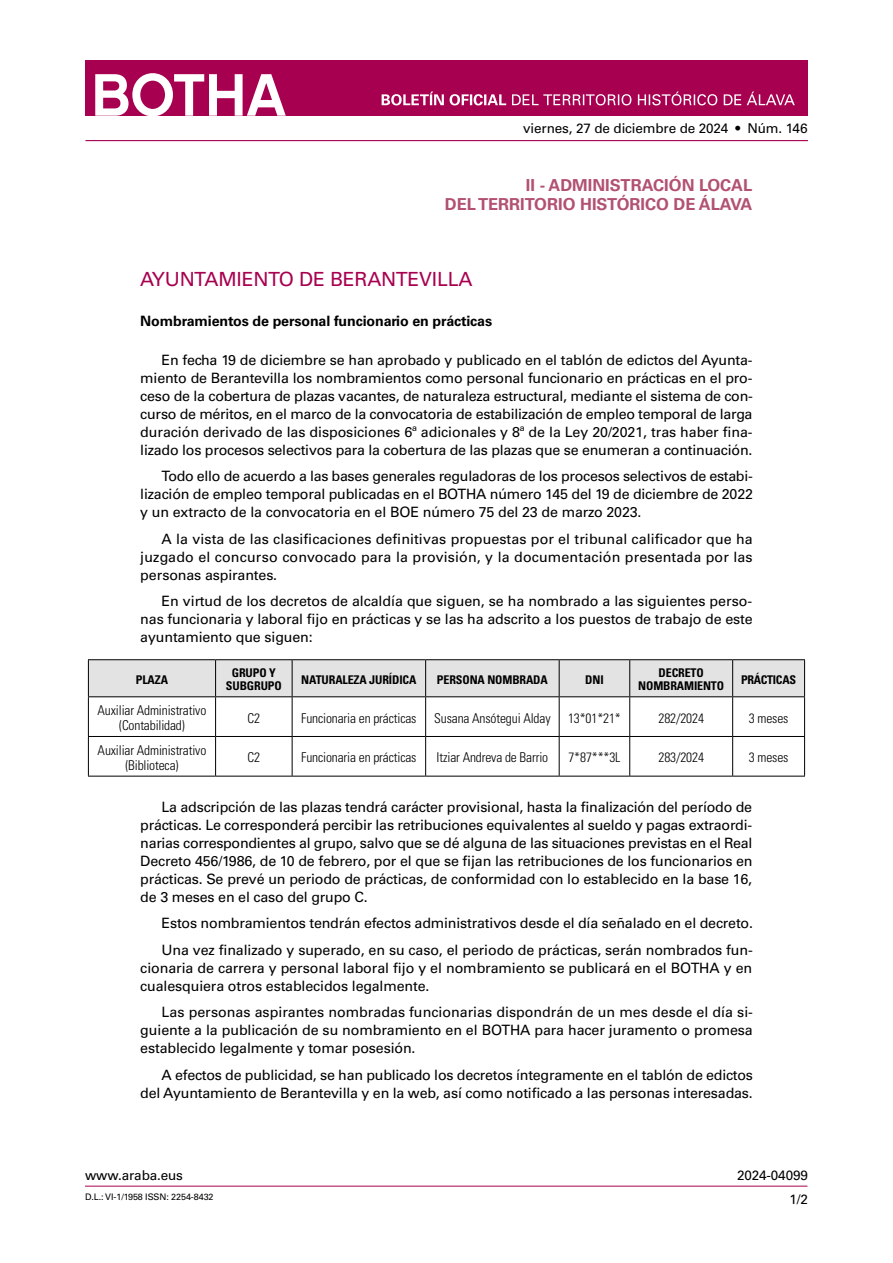
<style>
.page{position:relative;width:893px;height:1263px;background:#fff}
.page>*{position:absolute;margin:0;border:0;box-sizing:border-box;transform-origin:0 0}
.t1{font:19.5px "Univers LT Std";letter-spacing:-.01em;color:#a80050}
.t2{font:700 16.5px/19.8px "Univers LT Std";color:#b25170;text-align:right}
.t3{font:14.25px/18px "Univers LT Std";letter-spacing:-.01em;color:#000;text-align:justify}
.t4{font:700 14.25px "Univers LT Std";letter-spacing:-.01em;color:#000}
.t5{font:300 condensed 13.5px/15px "Univers LT Std";letter-spacing:-.01em;color:#000;text-align:center}
.t6{font:13.5px "Univers LT Std";letter-spacing:-.01em;color:#000}
.t7{font:700 condensed 12px/13.5px "Univers LT Std";letter-spacing:-.01em;color:#000;text-align:center}
.t8{font:9px "Univers LT Std";letter-spacing:-.01em;color:#000}
</style>
<div class="page">
<hr style="left:85px;top:1186px;width:722px;height:1px;background:#a80050">
<div style="left:85px;top:60px;width:723px;height:55px;background:#a80050"></div>
<svg style="left:95px;top:73px;width:191px;height:43px"></svg>
<hr style="left:85px;top:140px;width:723px;height:1px;background:#a80050">
<svg style="left:382px;top:92px;width:413px;height:13px"></svg>
<div style="left:89px;top:660px;width:715px;height:36px;background:#e3e3e3"></div>
<hr style="left:88px;top:659px;width:128px;height:1px;background:#000">
<hr style="left:88px;top:660px;width:1px;height:36px;background:#000">
<hr style="left:216px;top:659px;width:76px;height:1px;background:#000">
<hr style="left:215px;top:660px;width:1px;height:36px;background:#000">
<hr style="left:292px;top:659px;width:134px;height:1px;background:#000">
<hr style="left:292px;top:660px;width:1px;height:36px;background:#000">
<hr style="left:426px;top:659px;width:133px;height:1px;background:#000">
<hr style="left:425px;top:660px;width:1px;height:36px;background:#000">
<hr style="left:559px;top:659px;width:71px;height:1px;background:#000">
<hr style="left:559px;top:660px;width:1px;height:36px;background:#000">
<hr style="left:630px;top:659px;width:103px;height:1px;background:#000">
<hr style="left:629px;top:660px;width:1px;height:36px;background:#000">
<hr style="left:733px;top:659px;width:72px;height:1px;background:#000">
<hr style="left:732px;top:660px;width:1px;height:36px;background:#000">
<hr style="left:804px;top:660px;width:1px;height:36px;background:#000">
<hr style="left:88px;top:696px;width:128px;height:1px;background:#000">
<hr style="left:88px;top:697px;width:1px;height:39px;background:#000">
<hr style="left:216px;top:696px;width:76px;height:1px;background:#000">
<hr style="left:215px;top:697px;width:1px;height:39px;background:#000">
<hr style="left:292px;top:696px;width:134px;height:1px;background:#000">
<hr style="left:292px;top:697px;width:1px;height:39px;background:#000">
<hr style="left:426px;top:696px;width:133px;height:1px;background:#000">
<hr style="left:425px;top:697px;width:1px;height:39px;background:#000">
<hr style="left:559px;top:696px;width:71px;height:1px;background:#000">
<hr style="left:559px;top:697px;width:1px;height:39px;background:#000">
<hr style="left:630px;top:696px;width:103px;height:1px;background:#000">
<hr style="left:629px;top:697px;width:1px;height:39px;background:#000">
<hr style="left:733px;top:696px;width:72px;height:1px;background:#000">
<hr style="left:732px;top:697px;width:1px;height:39px;background:#000">
<hr style="left:804px;top:697px;width:1px;height:39px;background:#000">
<hr style="left:88px;top:736px;width:128px;height:1px;background:#000">
<hr style="left:88px;top:737px;width:1px;height:39px;background:#000">
<hr style="left:216px;top:736px;width:76px;height:1px;background:#000">
<hr style="left:215px;top:737px;width:1px;height:39px;background:#000">
<hr style="left:292px;top:736px;width:134px;height:1px;background:#000">
<hr style="left:292px;top:737px;width:1px;height:39px;background:#000">
<hr style="left:426px;top:736px;width:133px;height:1px;background:#000">
<hr style="left:425px;top:737px;width:1px;height:39px;background:#000">
<hr style="left:559px;top:736px;width:71px;height:1px;background:#000">
<hr style="left:559px;top:737px;width:1px;height:39px;background:#000">
<hr style="left:630px;top:736px;width:103px;height:1px;background:#000">
<hr style="left:629px;top:737px;width:1px;height:39px;background:#000">
<hr style="left:733px;top:736px;width:72px;height:1px;background:#000">
<hr style="left:732px;top:737px;width:1px;height:39px;background:#000">
<hr style="left:804px;top:737px;width:1px;height:39px;background:#000">
<hr style="left:88px;top:776px;width:128px;height:1px;background:#000">
<hr style="left:216px;top:776px;width:76px;height:1px;background:#000">
<hr style="left:292px;top:776px;width:134px;height:1px;background:#000">
<hr style="left:426px;top:776px;width:133px;height:1px;background:#000">
<hr style="left:559px;top:776px;width:71px;height:1px;background:#000">
<hr style="left:630px;top:776px;width:103px;height:1px;background:#000">
<hr style="left:733px;top:776px;width:72px;height:1px;background:#000">
<p class="t6" style="left:523px;top:121px;width:286px">viernes, 27 de diciembre de 2024 • Núm. 146</p>
<p class="t2" style="left:445px;top:175px;width:309px">II - ADMINISTRACIÓN LOCAL<br>DEL TERRITORIO HISTÓRICO DE ÁLAVA</p>
<h1 class="t1" style="left:140px;top:268px;width:334px">AYUNTAMIENTO DE BERANTEVILLA</h1>
<p class="t4" style="left:140px;top:312px;width:353px">Nombramientos de personal funcionario en prácticas</p>
<p class="t3" style="left:140px;top:351px;width:614px;text-indent:21px">En fecha 19 de diciembre se han aprobado y publicado en el tablón de edictos del Ayunta&shy;miento de Berantevilla los nombramientos como personal funcionario en prácticas en el pro&shy;ceso de la cobertura de plazas vacantes, de naturaleza estructural, mediante el sistema de con&shy;curso de méritos, en el marco de la convocatoria de estabilización de empleo temporal de larga duración derivado de las disposiciones 6ª adicionales y 8ª de la Ley 20/2021, tras haber fina&shy;lizado los procesos selectivos para la cobertura de las plazas que se enumeran a continuación.</p>
<p class="t3" style="left:140px;top:467px;width:614px;text-indent:21px">Todo ello de acuerdo a las bases generales reguladoras de los procesos selectivos de estabi&shy;lización de empleo temporal publicadas en el BOTHA número 145 del 19 de diciembre de 2022 y un extracto de la convocatoria en el BOE número 75 del 23 de marzo 2023.</p>
<p class="t3" style="left:140px;top:530px;width:614px;text-indent:21px">A la vista de las clasificaciones definitivas propuestas por el tribunal calificador que ha juzgado el concurso convocado para la provisión, y la documentación presentada por las personas aspirantes.</p>
<p class="t3" style="left:140px;top:592px;width:614px;text-indent:21px">En virtud de los decretos de alcaldía que siguen, se ha nombrado a las siguientes perso&shy;nas funcionaria y laboral fijo en prácticas y se las ha adscrito a los puestos de trabajo de este ayuntamiento que siguen:</p>
<p class="t7" style="left:136px;top:673px;width:34px">PLAZA</p>
<p class="t7" style="left:226px;top:666px;width:57px">GRUPO Y<br>SUBGRUPO</p>
<p class="t7" style="left:301px;top:673px;width:117px">NATURALEZA JURÍDICA</p>
<p class="t7" style="left:437px;top:673px;width:112px">PERSONA NOMBRADA</p>
<p class="t7" style="left:585px;top:673px;width:20px">DNI</p>
<p class="t7" style="left:638px;top:666px;width:87px">DECRETO<br>NOMBRAMIENTO</p>
<p class="t7" style="left:741px;top:673px;width:56px">PRÁCTICAS</p>
<p class="t5" style="left:98px;top:703px;width:110px">Auxiliar Administrativo (Contabilidad)</p>
<p class="t5" style="left:248px;top:710px;width:14px">C2</p>
<p class="t5" style="left:301px;top:710px;width:117px">Funcionaria en prácticas</p>
<p class="t5" style="left:434px;top:710px;width:118px">Susana Ansótegui Alday</p>
<p class="t5" style="left:568px;top:710px;width:54px">13*01*21*</p>
<p class="t5" style="left:658px;top:710px;width:47px">282/2024</p>
<p class="t5" style="left:749px;top:710px;width:41px">3 meses</p>
<p class="t5" style="left:98px;top:742px;width:110px">Auxiliar Administrativo (Biblioteca)</p>
<p class="t5" style="left:248px;top:750px;width:14px">C2</p>
<p class="t5" style="left:301px;top:750px;width:117px">Funcionaria en prácticas</p>
<p class="t5" style="left:437px;top:750px;width:113px">Itziar Andreva de Barrio</p>
<p class="t5" style="left:568px;top:750px;width:54px">7*87***3L</p>
<p class="t5" style="left:658px;top:750px;width:47px">283/2024</p>
<p class="t5" style="left:749px;top:750px;width:41px">3 meses</p>
<p class="t3" style="left:140px;top:797px;width:614px;text-indent:21px">La adscripción de las plazas tendrá carácter provisional, hasta la finalización del período de prácticas. Le corresponderá percibir las retribuciones equivalentes al sueldo y pagas extraordi&shy;narias correspondientes al grupo, salvo que se dé alguna de las situaciones previstas en el Real Decreto 456/1986, de 10 de febrero, por el que se fijan las retribuciones de los funcionarios en prácticas. Se prevé un periodo de prácticas, de conformidad con lo establecido en la base 16, de 3 meses en el caso del grupo C.</p>
<p class="t3" style="left:162px;top:910px;width:593px;line-height:26.5px">Estos nombramientos tendrán efectos administrativos desde el día señalado en el decreto.<br>Una vez finalizado y superado, en su caso, el periodo de prácticas, serán nombrados fun-</p>
<p class="t3" style="left:140px;top:958px;width:613px">cionaria de carrera y personal laboral fijo y el nombramiento se publicará en el BOTHA y en cualesquiera otros establecidos legalmente.</p>
<p class="t3" style="left:140px;top:1003px;width:614px;text-indent:21px">Las personas aspirantes nombradas funcionarias dispondrán de un mes desde el día si&shy;guiente a la publicación de su nombramiento en el BOTHA para hacer juramento o promesa establecido legalmente y tomar posesión.</p>
<p class="t3" style="left:140px;top:1065px;width:614px;text-align:right">A efectos de publicidad, se han publicado los decretos íntegramente en el tablón de edictos del Ayuntamiento de Berantevilla y en la web, así como notificado a las personas interesadas.</p>
<p class="t6" style="left:85px;top:1167px;width:99px">www.araba.eus</p>
<p class="t8" style="left:85px;top:1192px;width:130px">D.L.: VI-1/1958 ISSN: 2254-8432</p>
<p class="t6" style="left:737px;top:1167px;width:72px">2024-04099</p>
<p class="t6" style="left:789px;top:1191px;width:20px">1/2</p>
</div>
